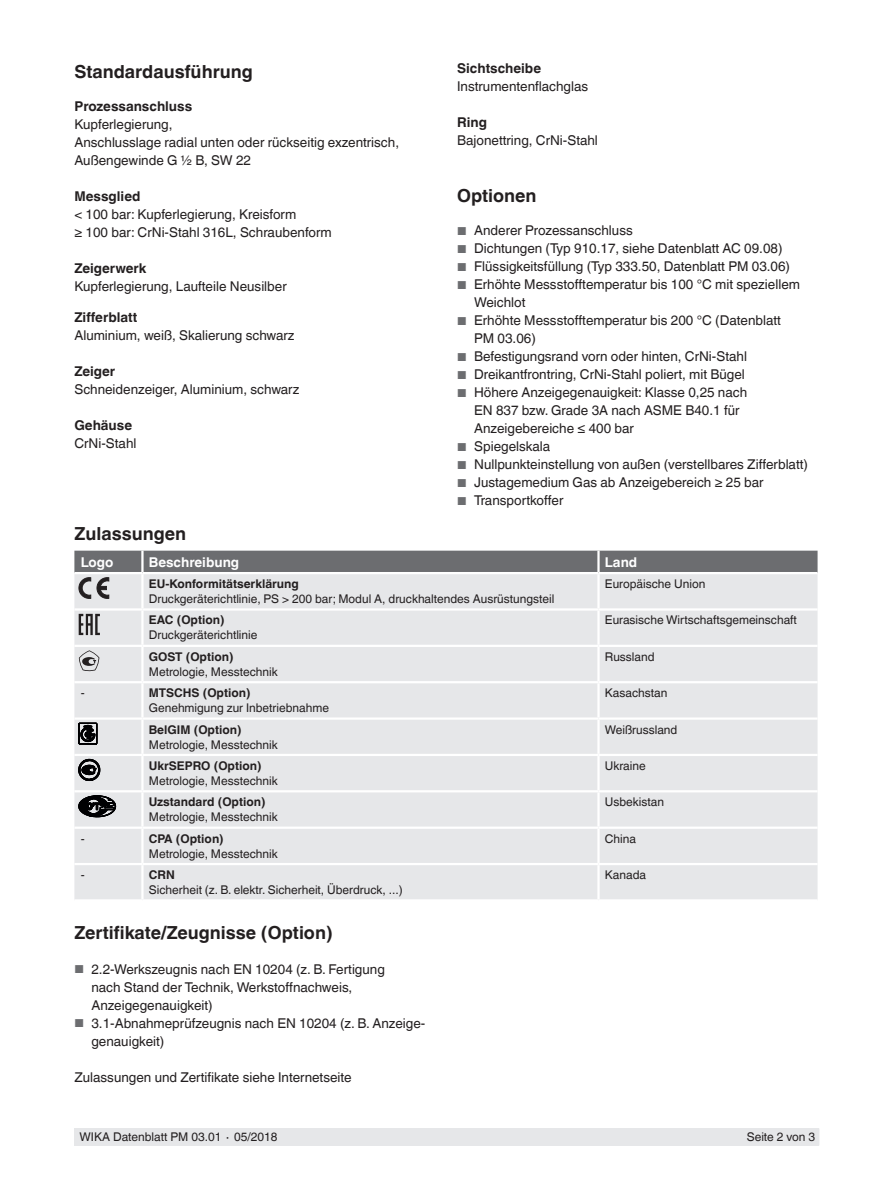
<style>
.page{position:relative;width:893px;height:1188px;background:#fff}
.page>*{position:absolute;margin:0;border:0;box-sizing:border-box;transform-origin:0 0}
.t1{font:700 18px "Helvetica World";color:#231f20}
.t2{font:13.5px/18px "Helvetica World";color:#231f20}
.t3{font:700 13.5px "Helvetica World";color:#231f20}
.t4{font:700 13.5px "Helvetica World";color:#fff}
.t5{font:12px "Helvetica World";color:#231f20}
.t6{font:700 12px "Helvetica World";color:#231f20}
.s1{font-size:11.55px;color:#6c6d70}
</style>
<div class="page">
<div style="left:75px;top:1128px;width:744px;height:17px;background:#e6e7e9"></div>
<div style="left:74px;top:598px;width:744px;height:301px;background:#e6e7e9"></div>
<hr style="left:74px;top:608px;width:68px;height:3px;background:#fff">
<hr style="left:142px;top:608px;width:456px;height:3px;background:#fff">
<hr style="left:598px;top:608px;width:220px;height:3px;background:#fff">
<hr style="left:142px;top:645px;width:456px;height:2px;background:#fff">
<hr style="left:142px;top:827px;width:456px;height:2px;background:#fff">
<hr style="left:142px;top:863px;width:456px;height:2px;background:#fff">
<hr style="left:141px;top:720px;width:3px;height:34px;background:#fff">
<hr style="left:597px;top:720px;width:3px;height:34px;background:#fff">
<hr style="left:141px;top:829px;width:3px;height:34px;background:#fff">
<hr style="left:597px;top:829px;width:3px;height:34px;background:#fff">
<hr style="left:142px;top:754px;width:456px;height:2px;background:#fff">
<hr style="left:141px;top:756px;width:3px;height:34px;background:#fff">
<hr style="left:598px;top:754px;width:220px;height:2px;background:#fff">
<hr style="left:597px;top:756px;width:3px;height:34px;background:#fff">
<hr style="left:74px;top:754px;width:68px;height:2px;background:#fff">
<hr style="left:74px;top:717px;width:68px;height:3px;background:#fff">
<hr style="left:142px;top:717px;width:456px;height:3px;background:#fff">
<hr style="left:598px;top:717px;width:220px;height:3px;background:#fff">
<hr style="left:74px;top:790px;width:68px;height:2px;background:#fff">
<hr style="left:142px;top:790px;width:456px;height:2px;background:#fff">
<hr style="left:598px;top:790px;width:220px;height:2px;background:#fff">
<hr style="left:74px;top:681px;width:68px;height:2px;background:#fff">
<hr style="left:142px;top:681px;width:456px;height:2px;background:#fff">
<hr style="left:141px;top:683px;width:3px;height:34px;background:#fff">
<hr style="left:598px;top:681px;width:220px;height:2px;background:#fff">
<hr style="left:597px;top:683px;width:3px;height:34px;background:#fff">
<hr style="left:141px;top:792px;width:3px;height:35px;background:#fff">
<hr style="left:597px;top:792px;width:3px;height:35px;background:#fff">
<hr style="left:74px;top:827px;width:68px;height:2px;background:#fff">
<hr style="left:598px;top:827px;width:220px;height:2px;background:#fff">
<hr style="left:598px;top:645px;width:220px;height:2px;background:#fff">
<hr style="left:598px;top:863px;width:220px;height:2px;background:#fff">
<hr style="left:74px;top:645px;width:68px;height:2px;background:#fff">
<hr style="left:74px;top:863px;width:68px;height:2px;background:#fff">
<hr style="left:597px;top:574px;width:3px;height:34px;background:#fff">
<hr style="left:141px;top:574px;width:3px;height:34px;background:#fff">
<hr style="left:597px;top:611px;width:3px;height:34px;background:#fff">
<hr style="left:597px;top:647px;width:3px;height:34px;background:#fff">
<hr style="left:597px;top:865px;width:3px;height:34px;background:#fff">
<hr style="left:141px;top:611px;width:3px;height:34px;background:#fff">
<hr style="left:141px;top:647px;width:3px;height:34px;background:#fff">
<hr style="left:141px;top:865px;width:3px;height:34px;background:#fff">
<svg style="left:74px;top:551px;width:744px;height:47px;background:#aeafb2"></svg>
<svg style="left:79px;top:614px;width:21px;height:21px"></svg>
<svg style="left:79px;top:650px;width:20px;height:21px"></svg>
<svg style="left:79px;top:723px;width:18px;height:22px"></svg>
<svg style="left:79px;top:759px;width:21px;height:22px"></svg>
<svg style="left:79px;top:796px;width:37px;height:21px"></svg>
<h1 class="t1" style="left:74px;top:61px;width:180px">Standardausführung</h1>
<p class="t3" style="left:74px;top:98px;width:119px">Prozessanschluss</p>
<p class="t2" style="left:74px;top:115px;width:326px">Kupferlegierung,<br>Anschlusslage radial unten oder rückseitig exzentrisch,<br>Außengewinde G ½ B, SW 22</p>
<p class="t3" style="left:74px;top:188px;width:68px">Messglied</p>
<p class="t2" style="left:74px;top:205px;width:259px">&lt; 100 bar: Kupferlegierung, Kreisform<br>≥ 100 bar: CrNi-Stahl 316L, Schraubenform</p>
<p class="t3" style="left:74px;top:260px;width:74px">Zeigerwerk</p>
<p class="t2" style="left:74px;top:277px;width:214px">Kupferlegierung, Laufteile Neusilber</p>
<p class="t3" style="left:74px;top:310px;width:64px">Zifferblatt</p>
<p class="t2" style="left:74px;top:326px;width:222px">Aluminium, weiß, Skalierung schwarz</p>
<p class="t3" style="left:74px;top:364px;width:42px">Zeiger</p>
<p class="t2" style="left:74px;top:380px;width:226px">Schneidenzeiger, Aluminium, schwarz</p>
<p class="t3" style="left:74px;top:418px;width:59px">Gehäuse</p>
<p class="t2" style="left:74px;top:434px;width:64px">CrNi-Stahl</p>
<p class="t3" style="left:457px;top:61px;width:85px">Sichtscheibe</p>
<p class="t2" style="left:457px;top:78px;width:133px">Instrumentenflachglas</p>
<p class="t3" style="left:457px;top:115px;width:31px">Ring</p>
<p class="t2" style="left:457px;top:132px;width:142px">Bajonettring, CrNi-Stahl</p>
<h1 class="t1" style="left:457px;top:186px;width:81px">Optionen</h1>
<p class="t2" style="left:457px;top:222px;width:177px"><span class="s1">■</span> Anderer Prozessanschluss</p>
<p class="t2" style="left:457px;top:240px;width:327px"><span class="s1">■</span> Dichtungen (Typ 910.17, siehe Datenblatt AC 09.08)</p>
<p class="t2" style="left:457px;top:258px;width:334px"><span class="s1">■</span> Flüssigkeitsfüllung (Typ 333.50, Datenblatt PM 03.06)</p>
<p class="t2" style="left:474px;top:276px;width:327px;text-indent:-17px"><span class="s1">■</span> Erhöhte Messstofftemperatur bis 100 °C mit speziellem<br>Weichlot</p>
<p class="t2" style="left:474px;top:312px;width:308px;text-indent:-17px"><span class="s1">■</span> Erhöhte Messstofftemperatur bis 200 °C (Datenblatt<br>PM 03.06)</p>
<p class="t2" style="left:457px;top:348px;width:291px"><span class="s1">■</span> Befestigungsrand vorn oder hinten, CrNi-Stahl</p>
<p class="t2" style="left:457px;top:366px;width:289px"><span class="s1">■</span> Dreikantfrontring, CrNi-Stahl poliert, mit Bügel</p>
<p class="t2" style="left:474px;top:384px;width:275px;text-indent:-17px"><span class="s1">■</span> Höhere Anzeigegenauigkeit: Klasse 0,25 nach<br>EN 837 bzw. Grade 3A nach ASME B40.1 für<br>Anzeigebereiche ≤ 400 bar</p>
<p class="t2" style="left:457px;top:438px;width:95px"><span class="s1">■</span> Spiegelskala</p>
<p class="t2" style="left:457px;top:456px;width:352px"><span class="s1">■</span> Nullpunkteinstellung von außen (verstellbares Zifferblatt)</p>
<p class="t2" style="left:457px;top:474px;width:308px"><span class="s1">■</span> Justagemedium Gas ab Anzeigebereich ≥ 25 bar</p>
<p class="t2" style="left:457px;top:492px;width:108px"><span class="s1">■</span> Transportkoffer</p>
<h1 class="t1" style="left:74px;top:523px;width:113px">Zulassungen</h1>
<p class="t4" style="left:81px;top:554px;width:34px">Logo</p>
<p class="t4" style="left:149px;top:554px;width:92px">Beschreibung</p>
<p class="t4" style="left:605px;top:554px;width:34px">Land</p>
<p class="t6" style="left:149px;top:577px;width:152px">EU-Konformitätserklärung</p>
<p class="t5" style="left:149px;top:592px;width:407px">Druckgeräterichtlinie, PS &gt; 200 bar; Modul A, druckhaltendes Ausrüstungsteil</p>
<p class="t5" style="left:605px;top:577px;width:102px">Europäische Union</p>
<p class="t6" style="left:149px;top:613px;width:77px">EAC (Option)</p>
<p class="t5" style="left:149px;top:628px;width:110px">Druckgeräterichtlinie</p>
<p class="t5" style="left:605px;top:613px;width:194px">Eurasische Wirtschaftsgemeinschaft</p>
<p class="t6" style="left:149px;top:650px;width:86px">GOST (Option)</p>
<p class="t5" style="left:149px;top:665px;width:130px">Metrologie, Messtechnik</p>
<p class="t5" style="left:605px;top:650px;width:51px">Russland</p>
<p class="t5" style="left:81px;top:686px;width:5px">-</p>
<p class="t6" style="left:149px;top:686px;width:103px">MTSCHS (Option)</p>
<p class="t5" style="left:149px;top:701px;width:182px">Genehmigung zur Inbetriebnahme</p>
<p class="t5" style="left:605px;top:686px;width:64px">Kasachstan</p>
<p class="t6" style="left:149px;top:722px;width:94px">BelGIM (Option)</p>
<p class="t5" style="left:149px;top:737px;width:130px">Metrologie, Messtechnik</p>
<p class="t5" style="left:605px;top:722px;width:74px">Weißrussland</p>
<p class="t6" style="left:149px;top:759px;width:114px">UkrSEPRO (Option)</p>
<p class="t5" style="left:149px;top:774px;width:130px">Metrologie, Messtechnik</p>
<p class="t5" style="left:605px;top:759px;width:42px">Ukraine</p>
<p class="t6" style="left:149px;top:795px;width:118px">Uzstandard (Option)</p>
<p class="t5" style="left:149px;top:810px;width:130px">Metrologie, Messtechnik</p>
<p class="t5" style="left:605px;top:795px;width:61px">Usbekistan</p>
<p class="t5" style="left:81px;top:832px;width:5px">-</p>
<p class="t6" style="left:149px;top:832px;width:76px">CPA (Option)</p>
<p class="t5" style="left:149px;top:847px;width:130px">Metrologie, Messtechnik</p>
<p class="t5" style="left:605px;top:832px;width:33px">China</p>
<p class="t5" style="left:81px;top:868px;width:5px">-</p>
<p class="t6" style="left:149px;top:868px;width:27px">CRN</p>
<p class="t5" style="left:149px;top:883px;width:255px">Sicherheit (z. B. elektr. Sicherheit, Überdruck, ...)</p>
<p class="t5" style="left:605px;top:868px;width:43px">Kanada</p>
<h1 class="t1" style="left:74px;top:922px;width:260px">Zertifikate/Zeugnisse (Option)</h1>
<p class="t2" style="left:91px;top:960px;width:295px;text-indent:-17px"><span class="s1">■</span> 2.2-Werkszeugnis nach EN 10204 (z. B. Fertigung nach Stand der Technik, Werkstoffnachweis,<br>Anzeigegenauigkeit)</p>
<p class="t2" style="left:91px;top:1014px;width:335px;text-indent:-17px"><span class="s1">■</span> 3.1-Abnahmeprüfzeugnis nach EN 10204 (z. B. Anzeige&shy;genauigkeit)</p>
<p class="t2" style="left:74px;top:1068px;width:279px">Zulassungen und Zertifikate siehe Internetseite</p>
<p class="t5" style="left:80px;top:1130px;width:200px">WIKA Datenblatt PM 03.01 ∙ 05/2018</p>
<p class="t5" style="left:747px;top:1130px;width:70px">Seite 2 von 3</p>
</div>
